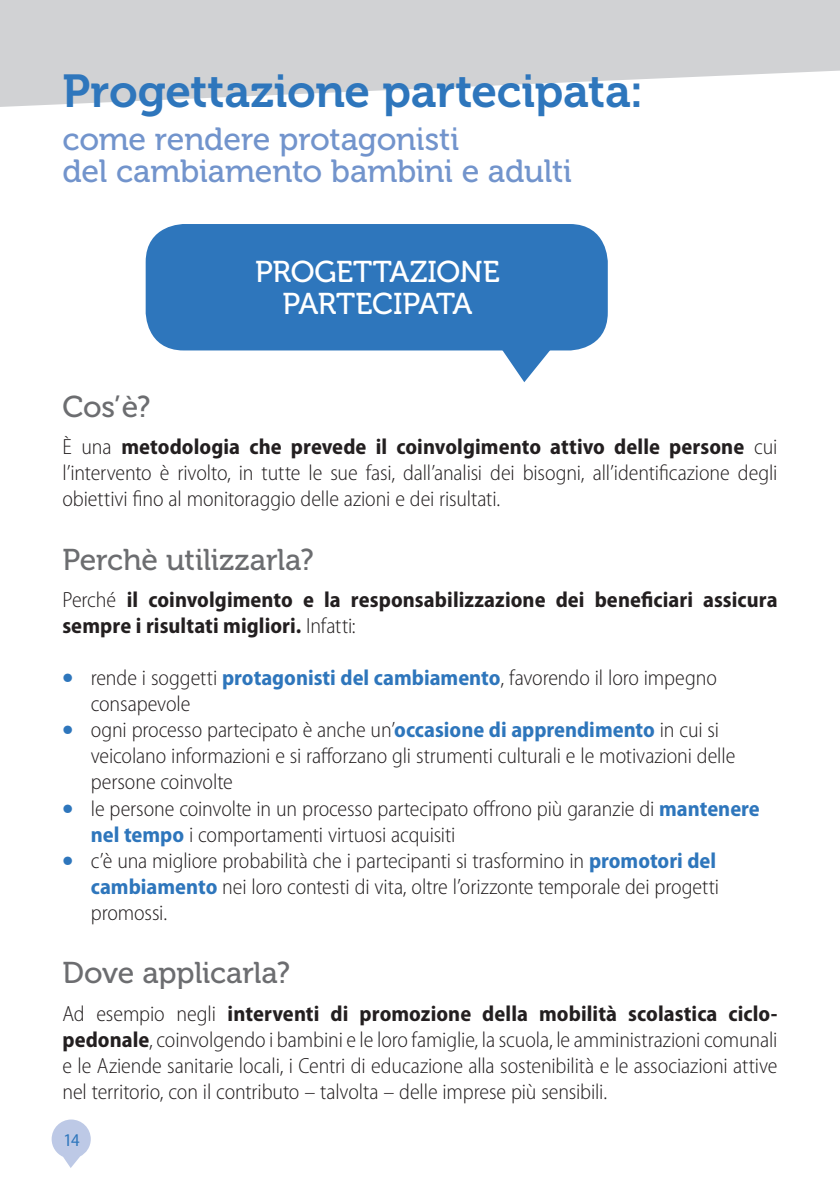
<style>
.page{position:relative;width:840px;height:1191px;background:#fff}
.page>*{position:absolute;margin:0;border:0;box-sizing:border-box;transform-origin:0 0}
.t1{font:46px "Museo 700";letter-spacing:-.005em;color:#2e76bc}
.t2{font:32px/32px "Museo 500";letter-spacing:-.005em;color:#7294cc}
.t3{font:30px "Museo 500";letter-spacing:-.005em;color:#6c6d70}
.t4{font:30px/32px "Museo 500";letter-spacing:-.005em;color:#fff;text-align:center}
.t5{font:900 semi-expanded 28px/52px "Myriad Pro";color:#2e76bc}
.t6{font:300 semi-condensed 22px/26px "Myriad Pro";letter-spacing:-.005em;color:#231f20;text-align:justify}
.t7{font:700 semi-condensed 22px/26px "Myriad Pro";letter-spacing:.005em;color:#231f20}
.t8{font:semi-condensed 18px "Myriad Pro";color:#2e76bc}
.s1{font-weight:700}
.s2{font-weight:300}
.s3{font-weight:700;color:#2e76bc}
</style>
<div class="page">
<svg style="left:0;top:0;width:839px;height:107px;fill:#d1d2d4"></svg>
<svg style="left:52px;top:1119px;width:39px;height:49px"></svg>
<svg style="left:839px;top:0;width:1px;height:71px"></svg>
<div style="left:146px;top:224px;width:461px;height:126px;background:#2e76bc;border-radius:38px"></div>
<svg style="left:490px;top:350px;width:75px;height:32px"></svg>
<h1 class="t1" style="left:62px;top:65px;width:582px">Progettazione partecipata:</h1>
<h2 class="t2" style="left:62px;top:123px;width:511px">come rendere protagonisti<br>del cambiamento bambini e adulti</h2>
<h3 class="t4" style="left:255px;top:256px;width:246px">Progettazione partec ipata</h3>
<h3 class="t3" style="left:62px;top:390px;width:89px">Cos’è?</h3>
<p class="t6" style="left:62px;top:434px;width:716px">È una <span class="s1">metodologia che prevede il coinvolgimento attivo delle persone</span> cui l’intervento è rivolto, in tutte le sue fasi, dall’analisi dei bisogni, all’identificazione degli obiettivi fino al monitoraggio delle azioni e dei risultati.</p>
<h3 class="t3" style="left:62px;top:543px;width:252px">Perchè utilizzarla?</h3>
<p class="t7" style="left:62px;top:587px;width:716px"><span class="s2">Perché</span> il coinvolgimento e la responsabilizzazione dei beneficiari assicura sempre i risultati migliori. <span class="s2">Infatti:</span></p>
<p class="t6" style="left:91px;top:665px;width:670px;text-align:left">rende i soggetti <span class="s3">protagonisti del cambiamento</span>, favorendo il loro impegno consapevole<br>ogni processo partecipato è anche un’<span class="s3">occasione di apprendimento</span> in cui si veicolano informazioni e si rafforzano gli strumenti culturali e le motivazioni delle persone coinvolte<br>le persone coinvolte in un processo partecipato offrono più garanzie di <span class="s3">mantenere nel tempo</span> i comportamenti virtuosi acquisiti<br>c’è una migliore probabilità che i partecipanti si trasformino in <span class="s3">promotori del cambiamento</span> nei loro contesti di vita, oltre l’orizzonte temporale dei progetti promossi.</p>
<h3 class="t3" style="left:62px;top:956px;width:229px">Dove applicarla?</h3>
<p class="t6" style="left:62px;top:1000px;width:716px">Ad esempio negli <span class="s1">interventi di promozione della mobilità scolastica ciclo&shy;pedonale</span>, coinvolgendo i bambini e le loro famiglie, la scuola, le amministrazioni comunali e le Aziende sanitarie locali, i Centri di educazione alla sostenibilità e le associazioni attive nel territorio, con il contributo – talvolta – delle imprese più sensibili.</p>
<p class="t5" style="left:62px;top:650px;width:12px">• •</p>
<p class="t5" style="left:62px;top:780px;width:12px">• •</p>
<p class="t8" style="left:63px;top:1130px;width:17px">14</p>
</div>
